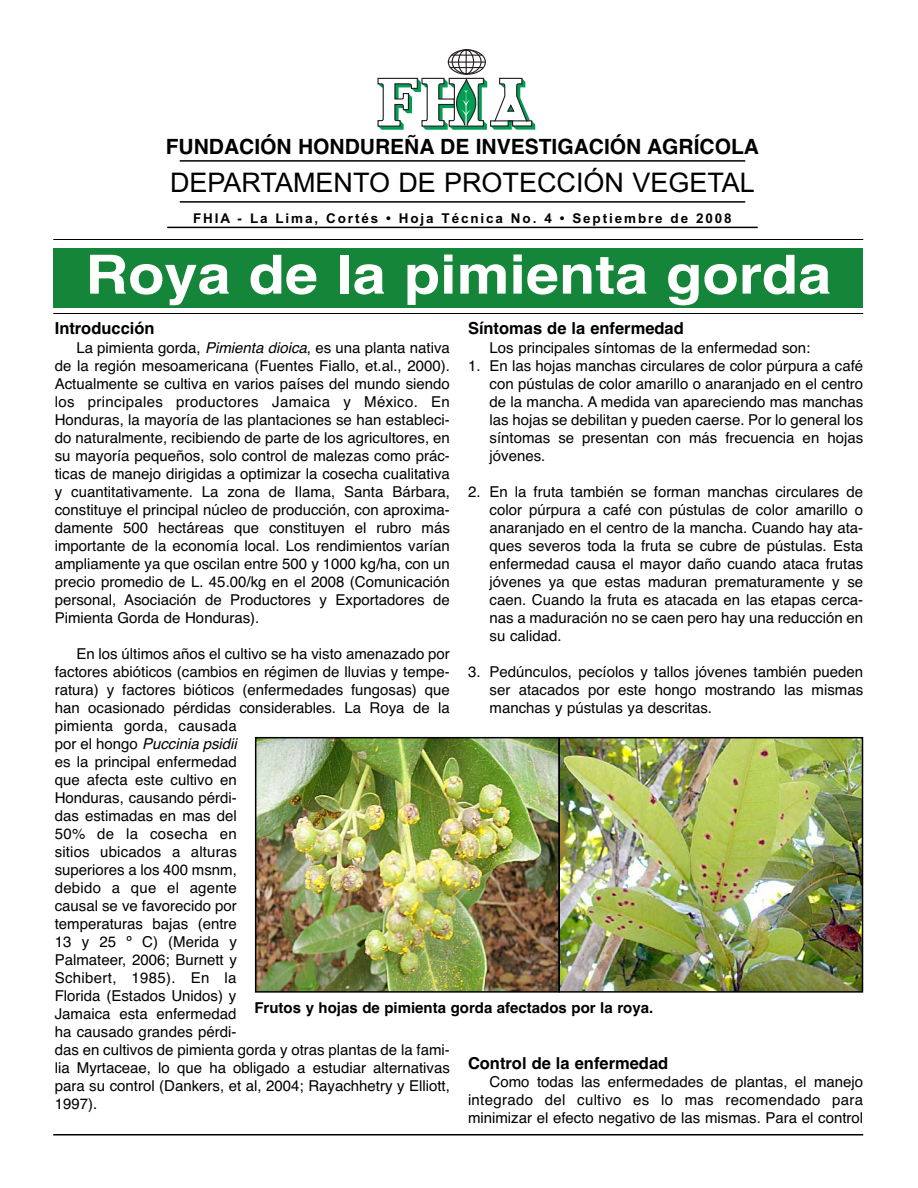
<style>
.page{position:relative;width:918px;height:1188px;background:#fff}
.page>*{position:absolute;margin:0;border:0;box-sizing:border-box;transform-origin:0 0}
.t1{font:700 54px "Helvetica";color:#fff;scale:1.1 1}
.t2{font:27px "Arial";color:#000}
.t3{font:700 21px "Helvetica";color:#000}
.t4{font:700 16.5px "Helvetica";color:#000}
.t5{font:15px/18px "Helvetica";color:#000;text-align:justify}
.t6{font:700 15px "Helvetica";color:#000}
.t7{font:700 13.5px "Arial";letter-spacing:.14em;color:#000}
.s1{font-style:italic}
</style>
<div class="page">
<div style="left:53px;top:248px;width:810px;height:60px;background:#148539"></div>
<img style="left:561px;top:740px;width:299px;height:250px">
<div style="left:558px;top:737px;width:305px;height:256px;border:2px solid #000"></div>
<img style="left:258px;top:740px;width:299px;height:250px">
<div style="left:255px;top:737px;width:305px;height:256px;border:2px solid #000"></div>
<hr style="left:53px;top:1134px;width:810px;height:2px;background:#000">
<div style="left:448px;top:49px;width:38px;height:26px;border:1px solid #231f20;border-radius:50%"></div>
<div style="left:452px;top:49px;width:30px;height:25px;border:1px solid #231f20;border-radius:50%"></div>
<div style="left:458px;top:49px;width:16px;height:25px;border:1px solid #231f20;border-radius:50%"></div>
<svg style="left:377px;top:50px;width:158px;height:80px"></svg>
<hr style="left:495px;top:120px;width:32px;height:1px;background:#231f20">
<hr style="left:180px;top:160px;width:565px;height:2px;background:#000">
<hr style="left:180px;top:201px;width:565px;height:2px;background:#000">
<hr style="left:167px;top:227px;width:591px;height:1px;background:#000">
<hr style="left:53px;top:313px;width:810px;height:1px;background:#000">
<hr style="left:53px;top:239px;width:810px;height:1px;background:#000">
<h3 class="t3" style="left:166px;top:139px;width:595px">FUNDACIÓN HONDUREÑA DE INVESTIGACIÓN AGRÍCOLA</h3>
<h2 class="t2" style="left:170px;top:173px;width:586px">DEPARTAMENTO DE PROTECCIÓN VEGETAL</h2>
<p class="t7" style="left:193px;top:214px;width:540px">FHIA - La Lima, Cortés • Hoja Técnica No. 4 • Septiembre de 2008</p>
<h1 class="t1" style="left:85px;top:255px;width:680px">Roya de la pimienta gorda</h1>
<p class="t4" style="left:55px;top:322px;width:101px">Introducción</p>
<p class="t5" style="left:55px;top:340px;width:397px;text-indent:22px">La pimienta gorda, <span class="s1">Pimienta dioica</span>, es una planta nativa de la región mesoamericana (Fuentes Fiallo, et.al., 2000).<br>Actualmente se cultiva en varios países del mundo siendo los principales productores Jamaica y México. En Honduras, la mayoría de las plantaciones se han estableci&shy;do naturalmente, recibiendo de parte de los agricultores, en su mayoría pequeños, solo control de malezas como prác&shy;ticas de manejo dirigidas a optimizar la cosecha cualitativa y cuantitativamente. La zona de Ilama, Santa Bárbara, constituye el principal núcleo de producción, con aproxima&shy;damente 500 hectáreas que constituyen el rubro más importante de la economía local. Los rendimientos varían ampliamente ya que oscilan entre 500 y 1000 kg/ha, con un precio promedio de L. 45.00/kg en el 2008 (Comunicación personal, Asociación de Productores y Exportadores de Pimienta Gorda de Honduras).</p>
<p class="t5" style="left:55px;top:646px;width:397px;text-align:left;text-indent:22px">En los últimos años el cultivo se ha visto amenazado por factores abióticos (cambios en régimen de lluvias y tempe&shy;ratura) y factores bióticos (enfermedades fungosas) que han ocasionado pérdidas considerables. La Roya de la pimienta gorda, causada<br>p o r e l h o n g o <span class="s1">Puccinia psidii<br></span>es la principal enfermedad<br>que afecta este cultivo en<br>Honduras, causando pérdi-<br>das estimadas en mas del<br>50% de la cosecha en<br>sitios ubicados a alturas<br>superiores a los 400 msnm,<br>debido a que el agente<br>causal se ve favorecido por<br>temperaturas bajas (entre<br>13 y 25 º C) (Merida y<br>Palmateer, 2006; Burnett y<br>Schibert, 1985). En la<br>Florida (Estados Unidos) y<br>Jamaica esta enfermedad<br>ha causado grandes pérdi-<br>das en cultivos de pimienta gorda y otras plantas de la fami&shy;lia Myrtaceae, lo que ha obligado a estudiar alternativas para su control (Dankers, et al, 2004; Rayachhetry y Elliott, 1997).</p>
<p class="t4" style="left:468px;top:322px;width:217px">Síntomas de la enfermedad</p>
<p class="t5" style="left:490px;top:340px;width:322px">Los principales síntomas de la enfermedad son:</p>
<p class="t5" style="left:490px;top:358px;width:375px;text-indent:-22px">1. En las hojas manchas circulares de color púrpura a café con pústulas de color amarillo o anaranjado en el centro de la mancha. A medida van apareciendo mas manchas las hojas se debilitan y pueden caerse. Por lo general los síntomas se presentan con más frecuencia en hojas jóvenes.</p>
<p class="t5" style="left:490px;top:484px;width:375px;text-indent:-22px">2. En la fruta también se forman manchas circulares de color púrpura a café con pústulas de color amarillo o anaranjado en el centro de la mancha. Cuando hay ata&shy;ques severos toda la fruta se cubre de pústulas. Esta enfermedad causa el mayor daño cuando ataca frutas jóvenes ya que estas maduran prematuramente y se caen. Cuando la fruta es atacada en las etapas cerca&shy;nas a maduración no se caen pero hay una reducción en su calidad.</p>
<p class="t5" style="left:490px;top:664px;width:375px;text-indent:-22px">3. Pedúnculos, pecíolos y tallos jóvenes también pueden ser atacados por este hongo mostrando las mismas manchas y pústulas ya descritas.</p>
<p class="t6" style="left:254px;top:1003px;width:400px">Frutos y hojas de pimienta gorda afectados por la roya.</p>
<p class="t4" style="left:468px;top:1057px;width:202px">Control de la enfermedad</p>
<p class="t5" style="left:468px;top:1075px;width:397px;text-indent:22px">Como todas las enfermedades de plantas, el manejo integrado del cultivo es lo mas recomendado para minimizar el efecto negativo de las mismas. Para el control</p>
</div>
